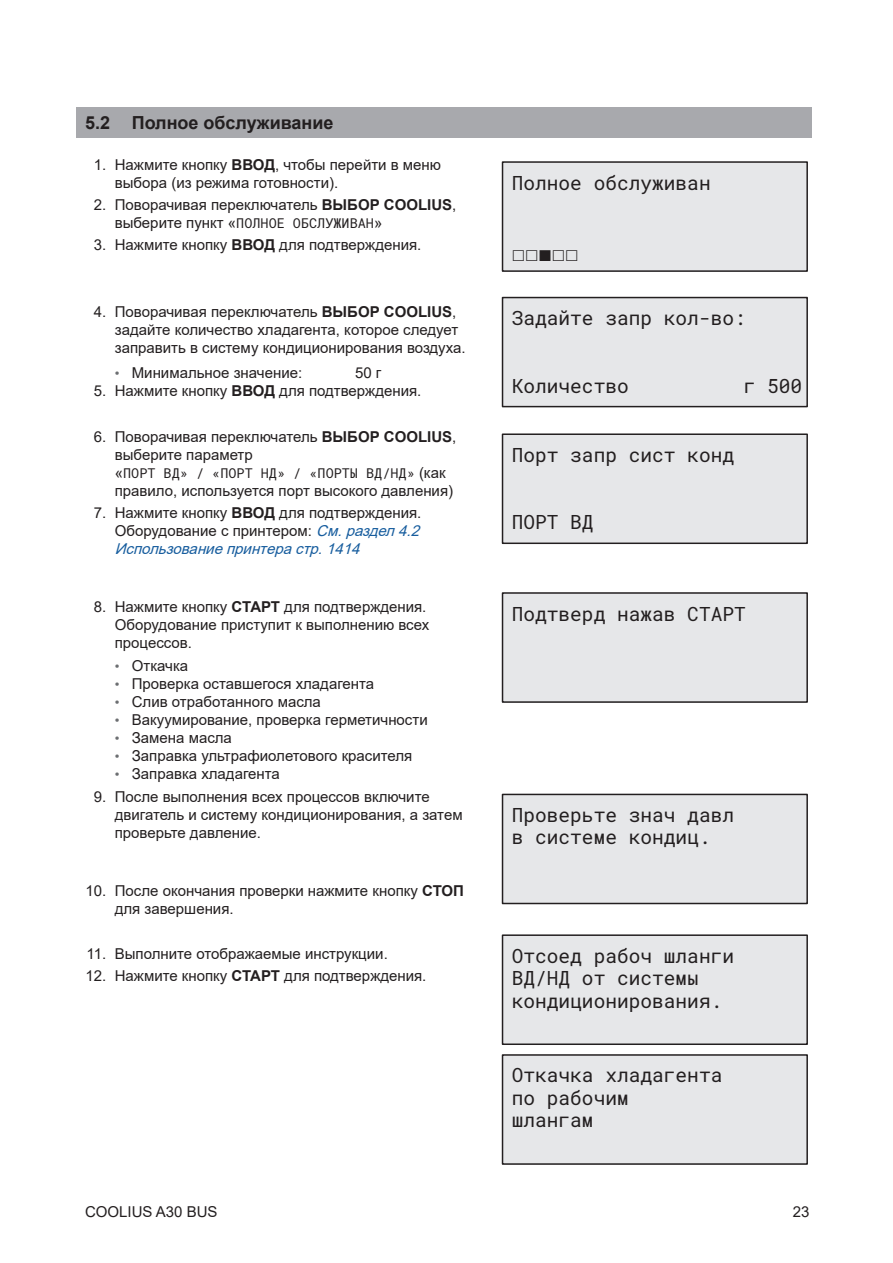
<style>
.page{position:relative;width:893px;height:1263px;background:#fff}
.page>*{position:absolute;margin:0;border:0;box-sizing:border-box;transform-origin:0 0}
.t1{font:19.5px/22.5px "Roboto Mono";color:#231f20}
.t2{font:700 18px "Arial";color:#231f20}
.t3{font:15px/18px "Arial";color:#231f20}
.t4{font:13.5px "Roboto Mono";color:#231f20}
.s1{font-weight:700}
.s2{font-family:"Arial";font-size:15px}
.s3{font-size:13.5px;color:#6c6e71}
.s4{font-style:italic;color:#175d9e}
</style>
<div class="page">
<div style="left:77px;top:108px;width:735px;height:30px;background:#a8a9ad"></div>
<div style="left:502px;top:162px;width:305px;height:109px;background:#e6e7e9"></div>
<div style="left:502px;top:161px;width:306px;height:111px;border:2px solid #231f20"></div>
<div style="left:502px;top:298px;width:305px;height:109px;background:#e6e7e9"></div>
<div style="left:502px;top:297px;width:306px;height:110px;border:2px solid #231f20"></div>
<div style="left:502px;top:434px;width:305px;height:109px;background:#e6e7e9"></div>
<div style="left:502px;top:433px;width:306px;height:111px;border:2px solid #231f20"></div>
<div style="left:502px;top:593px;width:305px;height:109px;background:#e6e7e9"></div>
<div style="left:502px;top:592px;width:306px;height:111px;border:2px solid #231f20"></div>
<div style="left:502px;top:794px;width:305px;height:109px;background:#e6e7e9"></div>
<div style="left:502px;top:794px;width:306px;height:110px;border:2px solid #231f20"></div>
<div style="left:502px;top:935px;width:305px;height:109px;background:#e6e7e9"></div>
<div style="left:502px;top:934px;width:306px;height:111px;border:2px solid #231f20"></div>
<div style="left:502px;top:1055px;width:305px;height:109px;background:#e6e7e9"></div>
<div style="left:502px;top:1054px;width:306px;height:111px;border:2px solid #231f20"></div>
<p class="t2" style="left:85px;top:110px;width:250px">5.2 Полное обслуживание</p>
<p class="t3" style="left:115px;top:155px;width:328px;text-indent:-21px">1. Нажмите кнопку <span class="s1">ВВОД</span>, чтобы перейти в меню выбора (из режима готовности).</p>
<p class="t3" style="left:94px;top:196px;width:364px">2. Поворачивая переключатель <span class="s1">ВЫБОР COOLIUS</span>,</p>
<p class="t4" style="left:115px;top:214px;width:269px"><span class="s2">выберите пункт «</span>ПОЛНОЕ ОБСЛУЖИВАН<span class="s2">»</span></p>
<p class="t3" style="left:94px;top:236px;width:329px">3. Нажмите кнопку <span class="s1">ВВОД</span> для подтверждения.</p>
<p class="t3" style="left:115px;top:303px;width:352px;text-indent:-21px">4. Поворачивая переключатель <span class="s1">ВЫБОР COOLIUS</span>, задайте количество хладагента, которое следует заправить в систему кондиционирования воздуха.</p>
<p class="t3" style="left:115px;top:364px;width:189px"><span class="s3">•</span> Минимальное значение:</p>
<p class="t3" style="left:355px;top:364px;width:28px">50 г</p>
<p class="t3" style="left:94px;top:382px;width:329px">5. Нажмите кнопку <span class="s1">ВВОД</span> для подтверждения.</p>
<p class="t3" style="left:115px;top:428px;width:343px;text-indent:-21px">6. Поворачивая переключатель <span class="s1">ВЫБОР COOLIUS</span>, выберите параметр</p>
<p class="t4" style="left:115px;top:464px;width:332px"><span class="s2">«</span>ПОРТ ВД» / «ПОРТ НД» / «ПОРТЫ ВД/НД» <span class="s2">(как</span></p>
<p class="t3" style="left:115px;top:482px;width:340px">правило, используется порт высокого давления)</p>
<p class="t3" style="left:115px;top:504px;width:311px;text-indent:-21px">7. Нажмите кнопку <span class="s1">ВВОД</span> для подтверждения.<br>Оборудование с принтером: <span class="s4">См.раздел4.2<br>Использование принтера стр. 1414</span></p>
<p class="t3" style="left:115px;top:598px;width:316px;text-indent:-21px">8. Нажмите кнопку <span class="s1">СТАРТ</span> для подтверждения.<br>Оборудование приступит к выполнению всех процессов.</p>
<p class="t3" style="left:115px;top:656px;width:75px"><span class="s3">•</span> Откачка</p>
<p class="t3" style="left:115px;top:674px;width:261px"><span class="s3">•</span> Проверка оставшегося хладагента</p>
<p class="t3" style="left:115px;top:692px;width:208px"><span class="s3">•</span> Слив отработанного масла</p>
<p class="t3" style="left:115px;top:710px;width:314px"><span class="s3">•</span> Вакуумирование, проверка герметичности</p>
<p class="t3" style="left:115px;top:728px;width:119px"><span class="s3">•</span> Замена масла</p>
<p class="t3" style="left:115px;top:746px;width:299px"><span class="s3">•</span> Заправка ультрафиолетового красителя</p>
<p class="t3" style="left:115px;top:764px;width:167px"><span class="s3">•</span> Заправка хладагента</p>
<p class="t3" style="left:115px;top:788px;width:349px;text-indent:-21px">9. После выполнения всех процессов включите двигатель и систему кондиционирования, а затем проверьте давление.</p>
<p class="t3" style="left:115px;top:882px;width:351px;text-indent:-29px">10. После окончания проверки нажмите кнопку <span class="s1">СТОП </span>для завершения.</p>
<p class="t3" style="left:87px;top:944px;width:303px">11. Выполните отображаемые инструкции.</p>
<p class="t3" style="left:85px;top:967px;width:342px">12. Нажмите кнопку <span class="s1">СТАРТ</span> для подтверждения.</p>
<h1 class="t1" style="left:512px;top:171px;width:200px">Полное обслуживан</h1>
<h1 class="t1" style="left:512px;top:306px;width:236px">Задайте запр кол-во:</h1>
<h1 class="t1" style="left:512px;top:374px;width:118px">Количество</h1>
<h1 class="t1" style="left:744px;top:374px;width:60px">г 500</h1>
<h1 class="t1" style="left:512px;top:443px;width:224px">Порт запр сист конд</h1>
<h1 class="t1" style="left:512px;top:510px;width:83px">ПОРТ ВД</h1>
<h1 class="t1" style="left:512px;top:602px;width:235px">Подтверд нажав СТАРТ</h1>
<h1 class="t1" style="left:512px;top:803px;width:224px">Проверьте знач давл в системе кондиц.</h1>
<h1 class="t1" style="left:512px;top:944px;width:224px">Отсоед рабоч шланги<br>ВД/НД от системы кондиционирования.</h1>
<h1 class="t1" style="left:512px;top:1063px;width:212px">Откачка хладагента по рабочим<br>шлангам</h1>
<p class="t3" style="left:85px;top:1202px;width:134px">COOLIUS A30 BUS</p>
<p class="t3" style="left:793px;top:1202px;width:18px">23</p>
</div>
